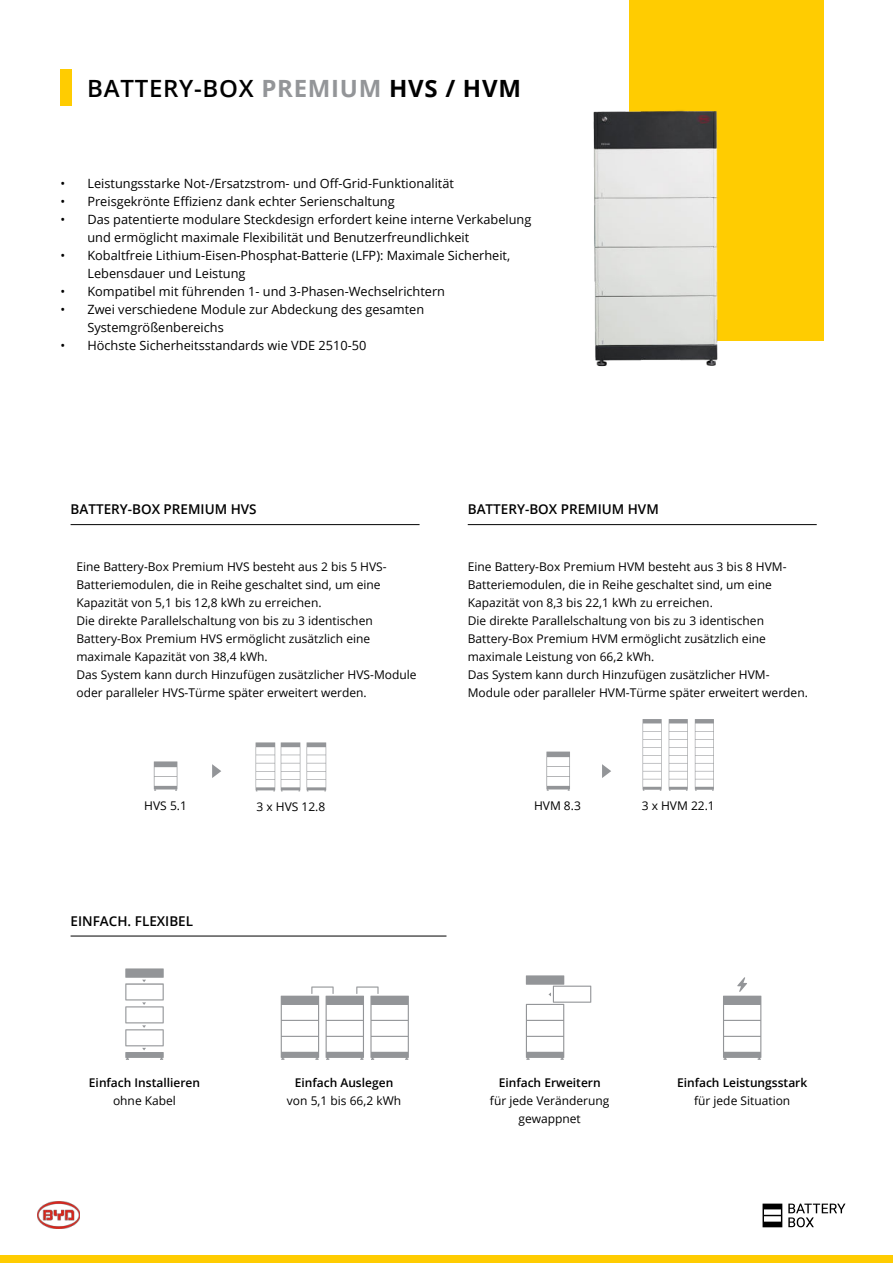
<style>
.page{position:relative;width:893px;height:1263px;background:#fff}
.page>*{position:absolute;margin:0;border:0;box-sizing:border-box;transform-origin:0 0}
.t1{font:600 23.7px "Open Sans";letter-spacing:.03em;color:#000}
.t2{font:600 13.5px "Open Sans";color:#000}
.t3{font:12.75px/18px "Open Sans";color:#000}
.t4{font:12px/18px "Open Sans";color:#000}
.t5{font:600 12px "Open Sans";color:#000}
.s1{font-weight:700;color:#939598}
.s2{font-weight:700}
</style>
<div class="page">
<div style="left:60px;top:69px;width:12px;height:37px;background:#ffcc01"></div>
<hr style="left:71px;top:524px;width:349px;height:1px;background:#000">
<hr style="left:71px;top:936px;width:375px;height:1px;background:#000">
<div style="left:125px;top:968px;width:39px;height:10px;background:#939598"></div>
<svg style="left:125px;top:980px;width:39px;height:80px"></svg>
<svg style="left:281px;top:986px;width:128px;height:74px"></svg>
<svg style="left:723px;top:977px;width:38px;height:83px"></svg>
<div style="left:526px;top:975px;width:38px;height:10px;background:#939598"></div>
<svg style="left:526px;top:986px;width:65px;height:74px"></svg>
<div style="left:630px;top:0;width:194px;height:340px;background:#ffcc01"></div>
<hr style="left:468px;top:524px;width:349px;height:1px;background:#000">
<svg style="left:546px;top:751px;width:24px;height:40px"></svg>
<svg style="left:643px;top:719px;width:19px;height:72px"></svg>
<svg style="left:669px;top:719px;width:19px;height:72px"></svg>
<svg style="left:695px;top:719px;width:19px;height:72px"></svg>
<svg style="left:602px;top:764px;width:9px;height:14px"></svg>
<svg style="left:154px;top:761px;width:23px;height:30px"></svg>
<svg style="left:212px;top:764px;width:9px;height:14px"></svg>
<svg style="left:762px;top:1203px;width:20px;height:24px"></svg>
<svg style="left:788px;top:1203px;width:57px;height:24px"></svg>
<div style="left:0;top:1255px;width:893px;height:8px;background:#ffcc01"></div>
<img style="left:37px;top:1202px;width:43px;height:26px">
<svg style="left:256px;top:742px;width:19px;height:49px"></svg>
<svg style="left:281px;top:742px;width:19px;height:49px"></svg>
<svg style="left:307px;top:742px;width:19px;height:49px"></svg>
<img style="left:593px;top:16px;width:231px;height:351px">
<h1 class="t1" style="left:87px;top:79px;width:435px">BATTERY-BOX <span class="s1">PREMIUM</span> <span class="s2">HVS / HVM</span></h1>
<p class="t3" style="left:60px;top:174px;width:395px">• Leistungsstarke Not-/Ersatzstrom- und Off-Grid-Funktionalität</p>
<p class="t3" style="left:60px;top:192px;width:336px">• Preisgekrönte Effizienz dank echter Serienschaltung</p>
<p class="t3" style="left:87px;top:210px;width:445px;text-indent:-27px">• Das patentierte modulare Steckdesign erfordert keine interne Verkabelung und ermöglicht maximale Flexibilität und Benutzerfreundlichkeit</p>
<p class="t3" style="left:87px;top:246px;width:424px;text-indent:-27px">• Kobaltfreie Lithium-Eisen-Phosphat-Batterie (LFP): Maximale Sicherheit,<br>Lebensdauer und Leistung</p>
<p class="t3" style="left:60px;top:282px;width:386px">• Kompatibel mit führenden 1- und 3-Phasen-Wechselrichtern</p>
<p class="t3" style="left:87px;top:300px;width:338px;text-indent:-27px">• Zwei verschiedene Module zur Abdeckung des gesamten<br>Systemgrößenbereichs</p>
<p class="t3" style="left:60px;top:336px;width:307px">• Höchste Sicherheitsstandards wie VDE 2510-50</p>
<p class="t2" style="left:71px;top:504px;width:188px">BATTERY-BOX PREMIUM HVS</p>
<p class="t4" style="left:76px;top:559px;width:342px">Eine Battery-Box Premium HVS besteht aus 2 bis 5 HVS-Batteriemodulen, die in Reihe geschaltet sind, um eine Kapazität von 5,1 bis 12,8 kWh zu erreichen.<br>Die direkte Parallelschaltung von bis zu 3 identischen Battery-Box Premium HVS ermöglicht zusätzlich eine maximale Kapazität von 38,4 kWh.<br>Das System kann durch Hinzufügen zusätzlicher HVS-Module oder paralleler HVS-Türme später erweitert werden.</p>
<p class="t2" style="left:468px;top:504px;width:193px">BATTERY-BOX PREMIUM HVM</p>
<p class="t4" style="left:468px;top:559px;width:342px">Eine Battery-Box Premium HVM besteht aus 3 bis 8 HVM-Batteriemodulen, die in Reihe geschaltet sind, um eine Kapazität von 8,3 bis 22,1 kWh zu erreichen.<br>Die direkte Parallelschaltung von bis zu 3 identischen Battery-Box Premium HVM ermöglicht zusätzlich eine maximale Leistung von 66,2 kWh.<br>Das System kann durch Hinzufügen zusätzlicher HVM-Module oder paralleler HVM-Türme später erweitert werden.</p>
<p class="t4" style="left:144px;top:798px;width:44px">HVS 5.1</p>
<p class="t4" style="left:256px;top:799px;width:70px">3 x HVS 12.8</p>
<p class="t4" style="left:534px;top:798px;width:48px">HVM 8.3</p>
<p class="t4" style="left:642px;top:798px;width:75px">3 x HVM 22.1</p>
<p class="t2" style="left:71px;top:915px;width:124px">EINFACH. FLEXIBEL</p>
<p class="t5" style="left:89px;top:1078px;width:113px">Einfach Installieren</p>
<p class="t4" style="left:113px;top:1093px;width:64px">ohne Kabel</p>
<p class="t5" style="left:295px;top:1078px;width:100px">Einfach Auslegen</p>
<p class="t4" style="left:287px;top:1093px;width:116px">von 5,1 bis 66,2 kWh</p>
<p class="t5" style="left:499px;top:1078px;width:104px">Einfach Erweitern</p>
<p class="t4" style="left:490px;top:1093px;width:121px;text-align:center">für jede Veränderung gewappnet</p>
<p class="t5" style="left:677px;top:1078px;width:132px">Einfach Leistungsstark</p>
<p class="t4" style="left:694px;top:1093px;width:98px">für jede Situation</p>
</div>
